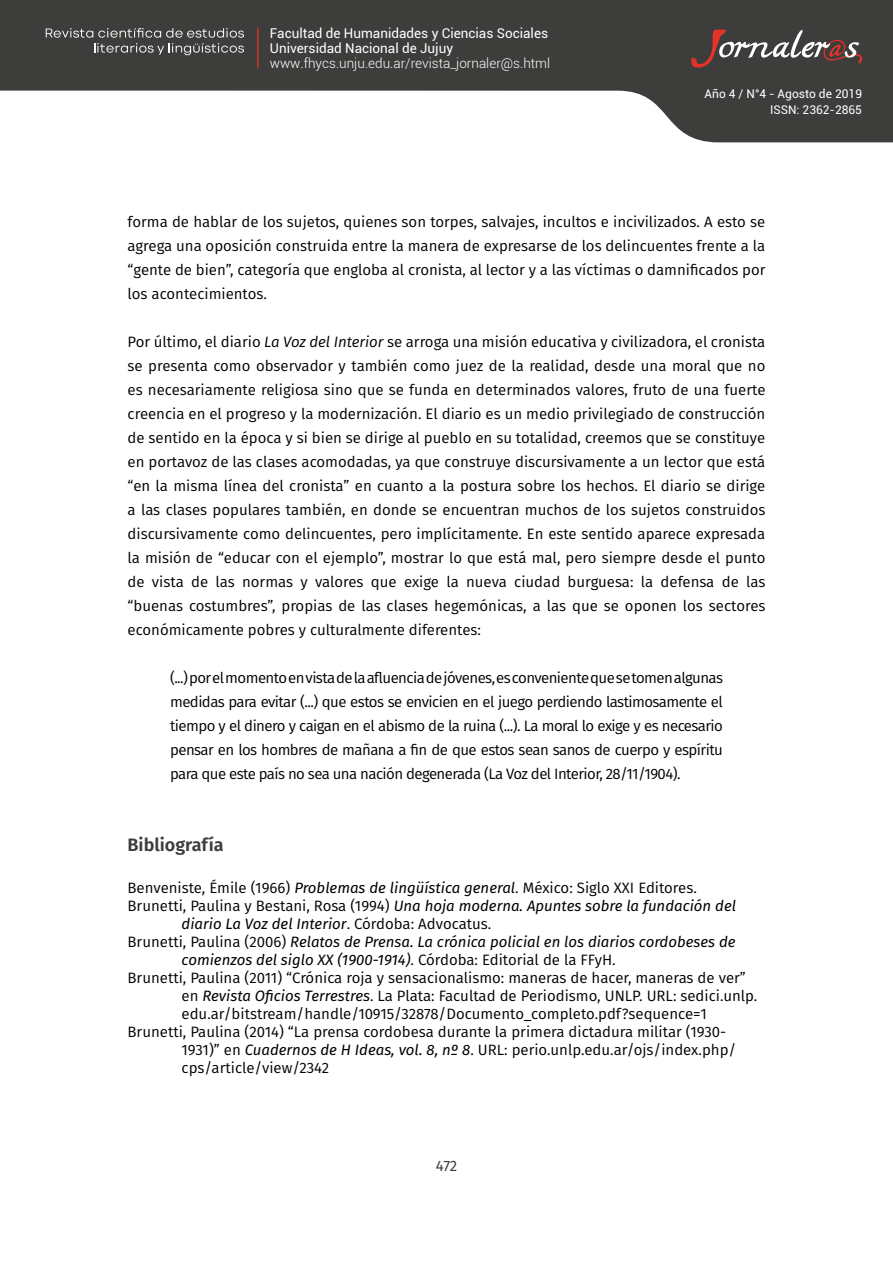
<style>
.page{position:relative;width:893px;height:1263px;background:#fff}
.page>*{position:absolute;margin:0;border:0;box-sizing:border-box;transform-origin:0 0}
.t1{font:600 18px "Fira Sans";color:#3c3c3b}
.t2{font:15px/24px "Fira Sans";color:#000;text-align:justify}
.t3{font:italic 15px "Fira Sans";color:#000}
.t4{font:15px "Fira Sans";color:#3c3c3b}
.t5{font:13.5px/15px "Roboto";color:#fff}
.t6{font:300 13.5px "Roboto";color:#fff}
.t7{font:12px/16.5px "Roboto";color:#fff;text-align:right}
.s1{font-style:italic}
.s2{font-style:normal}
</style>
<div class="page">
<svg style="left:0;top:0;width:893px;height:142px;fill:#3d3d3b"></svg>
<svg style="left:691px;top:29px;width:171px;height:39px;background:#605452"></svg>
<svg style="left:46px;top:28px;width:198px;height:27px;background:#5a5a58"></svg>
<hr style="left:257px;top:28px;width:2px;height:40px;background:#e63329">
<p class="t5" style="left:270px;top:25px;width:280px">Facultad de Humanidades y Ciencias Sociales<br>Universidad Nacional de Jujuy</p>
<p class="t6" style="left:270px;top:54px;width:282px">www.fhycs.unju.edu.ar/revista_jornaler@s.html</p>
<p class="t7" style="left:705px;top:85px;width:159px">Año 4 / N°4 - Agosto de 2019<br>ISSN: 2362-2865</p>
<p class="t2" style="left:128px;top:209px;width:639px">forma de hablar de los sujetos, quienes son torpes, salvajes, incultos e incivilizados. A esto se agrega una oposición construida entre la manera de expresarse de los delincuentes frente a la “gente de bien”, categoría que engloba al cronista, al lector y a las víctimas o damnificados por los acontecimientos.</p>
<p class="t2" style="left:128px;top:329px;width:639px">Por último, el diario <span class="s1">La Voz del Interior</span> se arroga una misión educativa y civilizadora, el cronista se presenta como observador y también como juez de la realidad, desde una moral que no es necesariamente religiosa sino que se funda en determinados valores, fruto de una fuerte creencia en el progreso y la modernización. El diario es un medio privilegiado de construcción de sentido en la época y si bien se dirige al pueblo en su totalidad, creemos que se constituye en portavoz de las clases acomodadas, ya que construye discursivamente a un lector que está “en la misma línea del cronista” en cuanto a la postura sobre los hechos. El diario se dirige a las clases populares también, en donde se encuentran muchos de los sujetos construidos discursivamente como delincuentes, pero implícitamente. En este sentido aparece expresada la misión de “educar con el ejemplo”, mostrar lo que está mal, pero siempre desde el punto de vista de las normas y valores que exige la nueva ciudad burguesa: la defensa de las “buenas costumbres”, propias de las clases hegemónicas, a las que se oponen los sectores económicamente pobres y culturalmente diferentes:</p>
<p class="t2" style="left:170px;top:665px;width:554px">(...) por el momento en vista de la afluencia de jóvenes, es conveniente que se tomen algunas medidas para evitar (...) que estos se envicien en el juego perdiendo lastimosamente el tiempo y el dinero y caigan en el abismo de la ruina (...). La moral lo exige y es necesario pensar en los hombres de mañana a fin de que estos sean sanos de cuerpo y espíritu para que este país no sea una nación degenerada (La Voz del Interior, 28/11/1904).</p>
<p class="t1" style="left:128px;top:830px;width:98px">Bibliografía</p>
<p class="t2" style="left:128px;top:875px;width:571px">Benveniste, Émile (1966) <span class="s1">Problemas de lingüística general</span>. México: Siglo XXI Editores.</p>
<p class="t3" style="left:128px;top:894px;width:610px"><span class="s2">Brunetti, Paulina y Bestani, Rosa (1994)</span> Una hoja moderna. Apuntes sobre la fundación del</p>
<p class="t3" style="left:182px;top:912px;width:311px">diario La Voz del Interior<span class="s2">. Córdoba: Advocatus.</span></p>
<p class="t3" style="left:128px;top:930px;width:609px"><span class="s2">Brunetti, Paulina (2006)</span> Relatos de Prensa. La crónica policial en los diarios cordobeses de</p>
<p class="t3" style="left:182px;top:948px;width:436px">comienzos del siglo XX (1900-1914)<span class="s2">. Córdoba: Editorial de la FFyH.</span></p>
<p class="t2" style="left:128px;top:965px;width:620px">Brunetti, Paulina (2011) “Crónica roja y sensacionalismo: maneras de hacer, maneras de ver”</p>
<p class="t2" style="left:182px;top:983px;width:577px">en <span class="s1">Revista Oficios Terrestres</span>. La Plata: Facultad de Periodismo, UNLP. URL: sedici.unlp.</p>
<p class="t2" style="left:182px;top:1001px;width:527px">edu.ar/bitstream/handle/10915/32878/Documento_completo.pdf?sequence=1</p>
<p class="t2" style="left:128px;top:1019px;width:600px">Brunetti, Paulina (2014) “La prensa cordobesa durante la primera dictadura militar (1930-</p>
<p class="t2" style="left:182px;top:1037px;width:556px">1931)” en <span class="s1">Cuadernos de H Ideas, vol. 8, nº 8</span>. URL: perio.unlp.edu.ar/ojs/index.php/</p>
<p class="t2" style="left:182px;top:1055px;width:149px">cps/article/view/2342</p>
<p class="t4" style="left:436px;top:1155px;width:23px">472</p>
</div>
